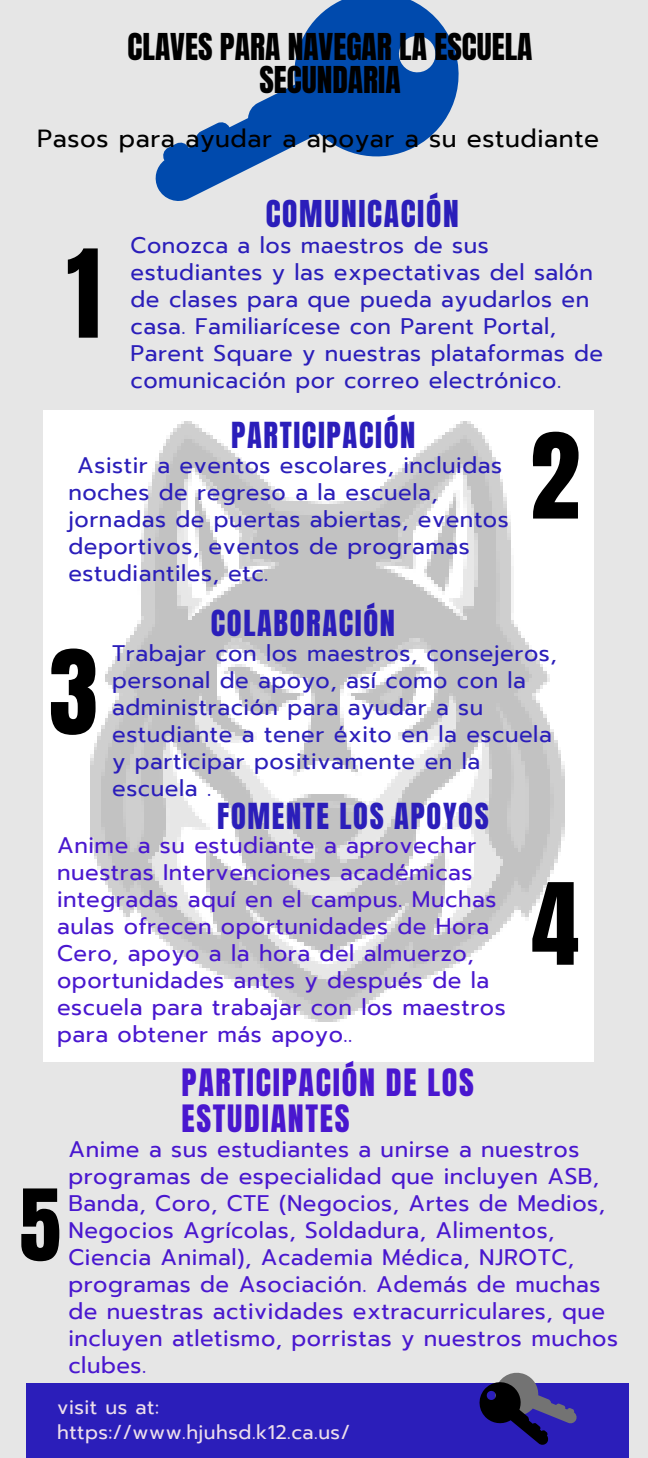
<style>
.page{position:relative;width:648px;height:1458px;background:#e6e6e6}
.page>*{position:absolute;margin:0;border:0;box-sizing:border-box;transform-origin:0 0}
.t1{font:103.73px "Anton";color:#000}
.t2{font:100.58px "Anton";color:#000}
.t3{font:99.23px "Anton";color:#000}
.t4{font:96.08px "Anton";color:#000}
.t5{font:83.48px "Anton";color:#000}
.t6{font:32.18px/35.1px "Anton";letter-spacing:.055em;color:#4917cf}
.t7{font:31.5px/33.8px "Anton";color:#000;text-align:center}
.t8{font:31.5px "Anton";letter-spacing:.055em;color:#2b1eba}
.t9{font:30.6px "Anton";letter-spacing:.055em;color:#2b1eba}
.t10{font:24.75px "Prompt";letter-spacing:.025em;color:#000}
.t11{font:22.5px/27px "Prompt";letter-spacing:.025em;color:#4917cf}
.t12{font:22.5px/27px "Prompt";letter-spacing:.025em;color:#2b1eba}
.t13{font:19.57px/24.8px "Prompt";letter-spacing:.025em;color:#ecdeeb}
</style>
<div class="page">
<svg style="left:155px;top:0;width:304px;height:201px"></svg>
<img style="left:43px;top:410px;width:551px;height:652px">
<div style="left:27px;top:1383px;width:602px;height:75px;background:#2b1eba"></div>
<svg style="left:479px;top:1372px;width:98px;height:73px"></svg>
<h3 class="t7" style="left:128px;top:30px;width:406px">CLAVES PARA NAVEGAR LA ESCUELA<br>SECUNDARIA</h3>
<p class="t10" style="left:37px;top:120px;width:563px">Pasos para ayudar a apoyar a su estudiante</p>
<h3 class="t8" style="left:266px;top:191px;width:195px">COMUNICACIÓN</h3>
<h1 class="t1" style="left:67px;top:220px;width:36px">1</h1>
<p class="t12" style="left:131px;top:232px;width:474px">Conozca a los maestros de sus estudiantes y las expectativas del salón de clases para que pueda ayudarlos en casa. Familiarícese con Parent Portal, Parent Square y nuestras plataformas de comunicación por correo electrónico.</p>
<h3 class="t9" style="left:231px;top:413px;width:186px">PARTICIPACIÓN</h3>
<p class="t12" style="left:68px;top:452px;width:442px;text-indent:9px">Asistir a eventos escolares, incluidas noches de regreso a la escuela, jornadas de puertas abiertas, eventos deportivos, eventos de programas estudiantiles, etc.</p>
<h3 class="t9" style="left:211px;top:601px;width:186px">COLABORACIÓN</h3>
<h3 class="t3" style="left:49px;top:621px;width:50px">3</h3>
<h2 class="t2" style="left:530px;top:404px;width:51px">2</h2>
<p class="t12" style="left:112px;top:640px;width:446px">Trabajar con los maestros, consejeros, personal de apoyo, así como con la administración para ayudar a su estudiante a tener éxito en la escuela y participar positivamente en la escuela .</p>
<h3 class="t9" style="left:217px;top:795px;width:273px">FOMENTE LOS APOYOS</h3>
<p class="t11" style="left:57px;top:832px;width:450px">Anime a su estudiante a aprovechar nuestras Intervenciones académicas integradas aquí en el campus. Muchas aulas ofrecen oportunidades de Hora Cero, apoyo a la hora del almuerzo, oportunidades antes y después de la escuela para trabajar con los maestros para obtener más apoyo..</p>
<h3 class="t6" style="left:182px;top:1066px;width:294px">PARTICIPACIÓN DE LOS<br>ESTUDIANTES</h3>
<h3 class="t4" style="left:531px;top:855px;width:49px">4</h3>
<h3 class="t5" style="left:20px;top:1165px;width:43px">5</h3>
<p class="t11" style="left:68px;top:1136px;width:551px">Anime a sus estudiantes a unirse a nuestros programas de especialidad que incluyen ASB, Banda, Coro, CTE (Negocios, Artes de Medios, Negocios Agrícolas, Soldadura, Alimentos, Ciencia Animal), Academia Médica, NJROTC, programas de Asociación. Además de muchas de nuestras actividades extracurriculares, que incluyen atletismo, porristas y nuestros muchos clubes.</p>
<p class="t13" style="left:57px;top:1395px;width:294px">visit us at: https://www.hjuhsd.k12.ca.us/</p>
</div>
